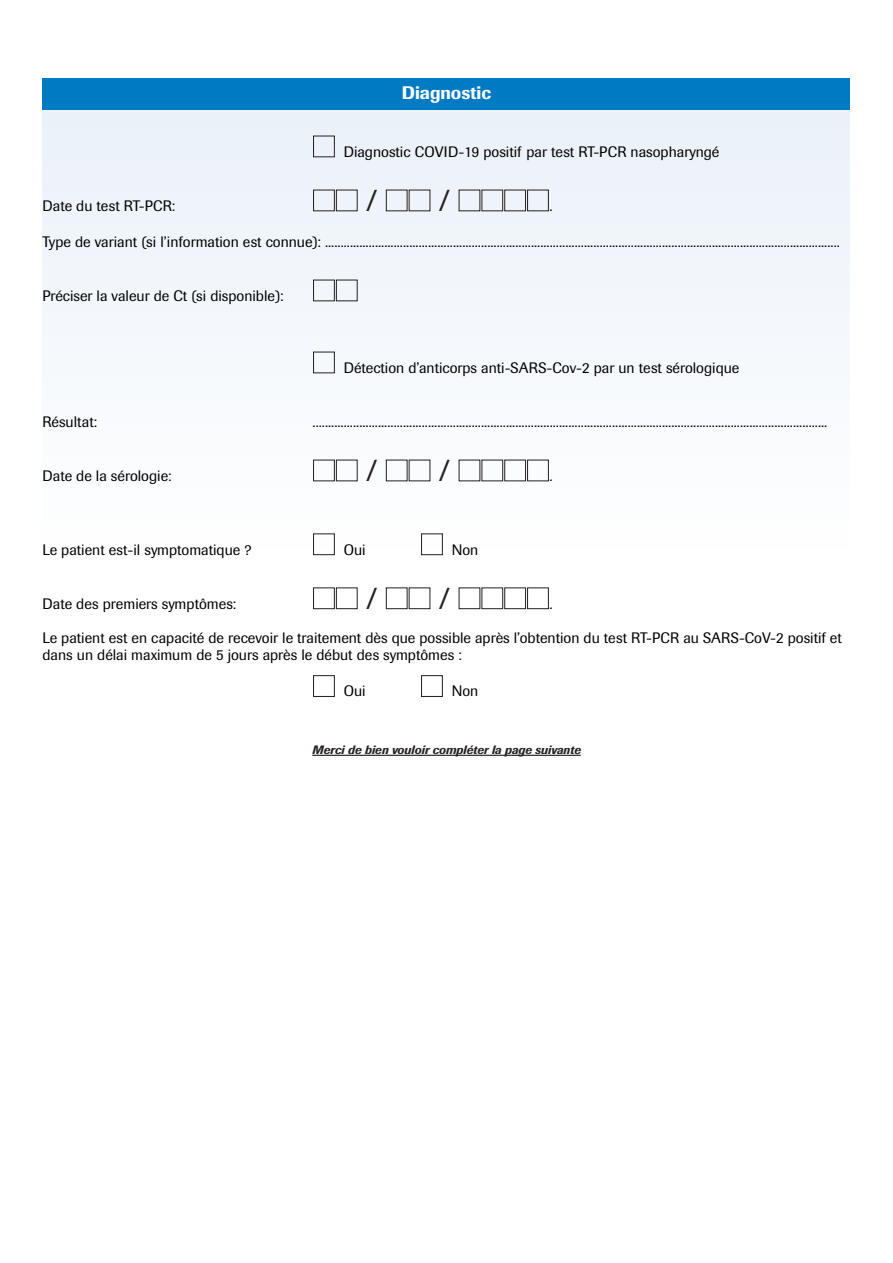
<style>
.page{position:relative;width:893px;height:1263px;background:#fff}
.page>*{position:absolute;margin:0;border:0;box-sizing:border-box;transform-origin:0 0}
.t1{font:30px "Imago";color:#231f20}
.t2{font:500 18px "Imago";color:#fff}
.t3{font:15px/17.2px "Imago";color:#000}
.t4{font:italic 500 12px "Imago";color:#231f20}
.s1{color:#231f20}
.s2{font-size:15px;color:#000}
</style>
<div class="page">
<div style="left:43px;top:94px;width:807px;height:455px;background:#f4f8fc"></div>
<div style="left:43px;top:78px;width:807px;height:31px;background:#007ac2"></div>
<hr style="left:312px;top:755px;width:269px;height:1px;background:#000">
<p class="t2" style="left:402px;top:82px;width:91px">Diagnostic</p>
<p class="t3" style="left:313px;top:143px;width:408px"><span class="s1">■</span> Diagnostic COVID-19 positif par test RT-PCR nasopharyngé</p>
<p class="t3" style="left:43px;top:197px;width:134px">Date du test RT-PCR:</p>
<p class="t1" style="left:313px;top:183px;width:241px">■■ / ■■ / ■■■■<span class="s2">.</span></p>
<p class="t3" style="left:43px;top:233px;width:799px">Type de variant (si l’information est connue): .....................................................................................................................................................................</p>
<p class="t3" style="left:43px;top:287px;width:317px">Préciser la valeur de Ct (si disponible): <span class="s1">■■</span></p>
<p class="t3" style="left:313px;top:359px;width:428px"><span class="s1">■</span> Détection d’anticorps anti-SARS-Cov-2 par un test sérologique</p>
<p class="t3" style="left:43px;top:413px;width:56px">Résultat:</p>
<p class="t3" style="left:313px;top:413px;width:516px">.....................................................................................................................................................................</p>
<p class="t3" style="left:43px;top:467px;width:131px">Date de la sérologie:</p>
<p class="t1" style="left:313px;top:453px;width:241px">■■ / ■■ / ■■■■<span class="s2">.</span></p>
<p class="t3" style="left:43px;top:541px;width:211px">Le patient est-il symptomatique ?</p>
<p class="t3" style="left:313px;top:541px;width:55px"><span class="s1">■</span> Oui</p>
<p class="t3" style="left:421px;top:541px;width:59px"><span class="s1">■</span> Non</p>
<p class="t3" style="left:43px;top:595px;width:195px">Date des premiers symptômes:</p>
<p class="t1" style="left:313px;top:581px;width:241px">■■ / ■■ / ■■■■<span class="s2">.</span></p>
<p class="t3" style="left:43px;top:629px;width:801px">Le patient est en capacité de recevoir le traitement dès que possible après l’obtention du test RT-PCR au SARS-CoV-2 positif et dans un délai maximum de 5 jours après le début des symptômes :</p>
<p class="t3" style="left:313px;top:683px;width:55px"><span class="s1">■</span> Oui</p>
<p class="t3" style="left:421px;top:683px;width:59px"><span class="s1">■</span> Non</p>
<p class="t4" style="left:312px;top:743px;width:270px">Merci de bien vouloir compléter la page suivante</p>
</div>
